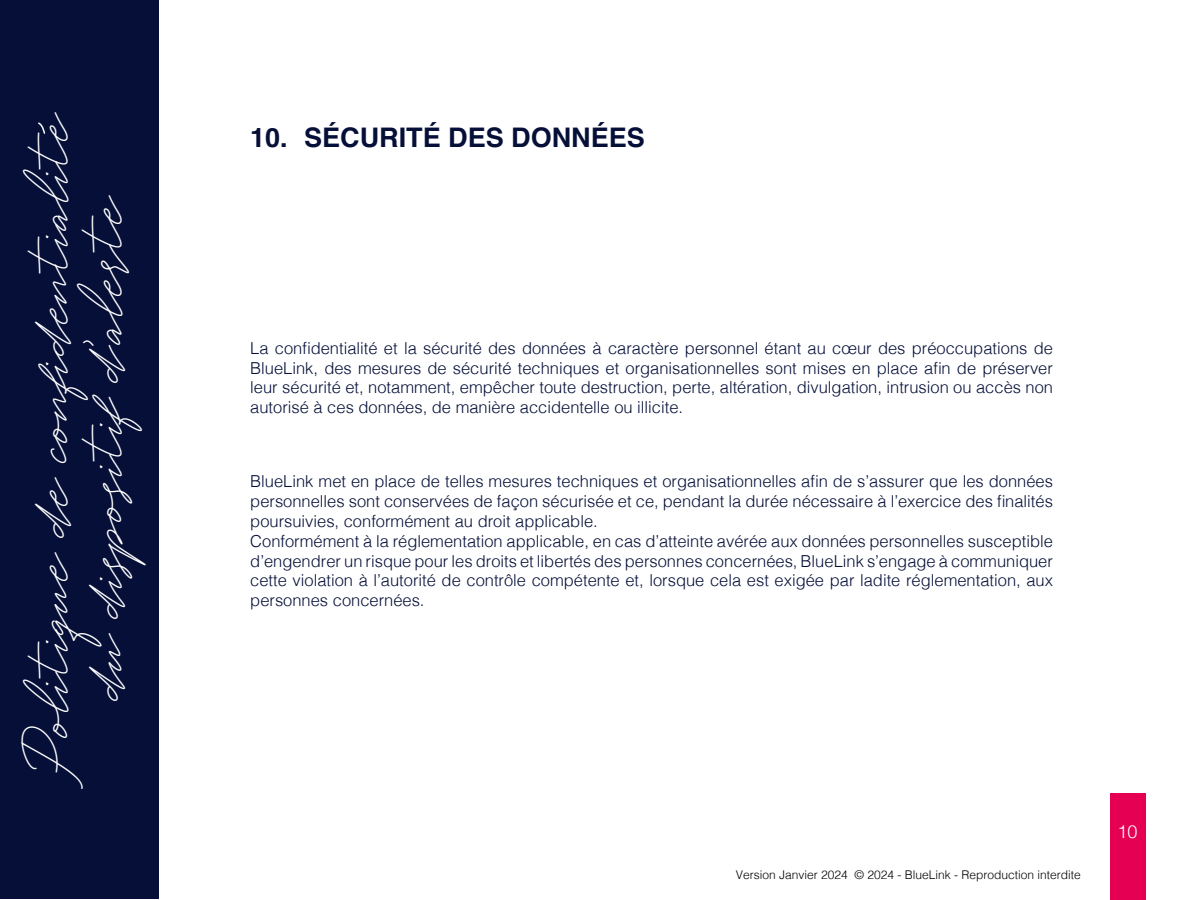
<style>
.page{position:relative;width:1200px;height:900px;background:#fff}
.page>*{position:absolute;margin:0;border:0;box-sizing:border-box;transform-origin:0 0}
.t1{font:45px/54px "White Angelica";color:#fff;text-align:center}
.t2{font:700 27px "Helvetica";color:#050f38}
.t3{font:300 18px "Helvetica";color:#fff}
.t4{font:300 16.5px/19.8px "Helvetica";color:#050f38}
.t5{font:300 12px "Helvetica";color:#000}
</style>
<div class="page">
<div style="left:1px;top:1px;width:158px;height:898px;background:#050f38"></div>
<div style="left:1110px;top:794px;width:36px;height:106px;background:#e60054"></div>
<svg style="left:38px;top:122px;width:8px;height:12px"></svg>
<h1 class="t1" style="left:25px;top:780px;width:675px;rotate:-90deg">Politique de confidentialité du dispositifd’alerte</h1>
<h2 class="t2" style="left:250px;top:121px;width:396px">10. SÉCURITÉ DES DONNÉES</h2>
<p class="t4" style="left:250px;top:337px;width:804px;text-align:justify">La confidentialité et la sécurité des données à caractère personnel étant au cœur des préoccupations de BlueLink, des mesures de sécurité techniques et organisationnelles sont mises en place afin de préserver leur sécurité et, notamment, empêcher toute destruction, perte, altération, divulgation, intrusion ou accès non autorisé à ces données, de manière accidentelle ou illicite.</p>
<p class="t4" style="left:250px;top:471px;width:804px">BlueLink met en place de telles mesures techniques et organisationnelles afin de s’assurer que les données personnelles sont conservées de façon sécurisée et ce, pendant la durée nécessaire à l’exercice des finalités poursuivies, conformément au droit applicable.<br>Conformément à la réglementation applicable, en cas d’atteinte avérée aux données personnelles susceptible d’engendrer un risque pour les droits et libertés des personnes concernées, BlueLink s’engage à communiquer cette violation à l’autorité de contrôle compétente et, lorsque cela est exigée par ladite réglementation, aux personnes concernées.</p>
<p class="t5" style="left:736px;top:864px;width:347px">Version Janvier 2024 © 2024 - BlueLink - Reproduction interdite</p>
<p class="t3" style="left:1118px;top:816px;width:22px">10</p>
</div>
